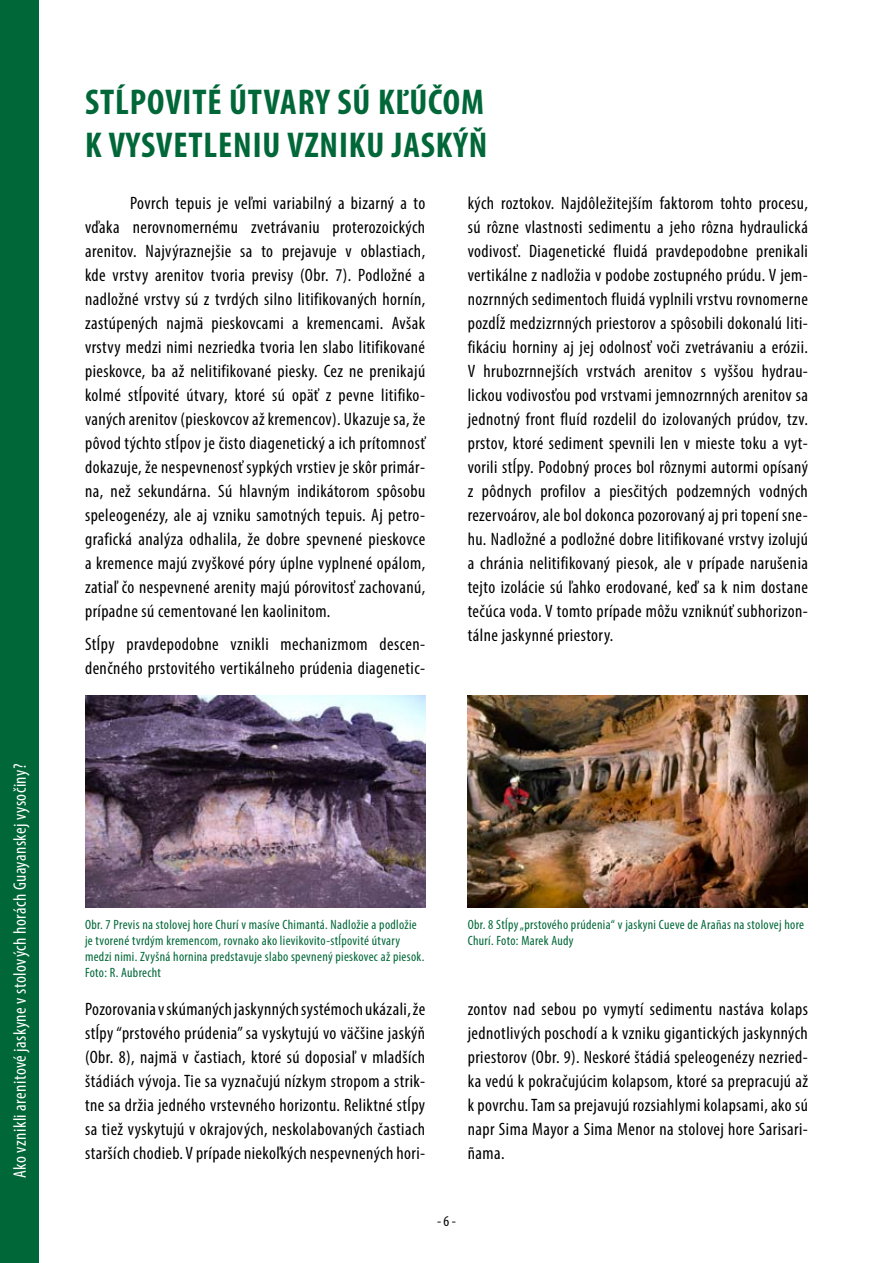
<style>
.page{position:relative;width:893px;height:1263px;background:#fff}
.page>*{position:absolute;margin:0;border:0;box-sizing:border-box;transform-origin:0 0}
.t1{font:700 condensed 36px/43.2px "Myriad Pro";letter-spacing:.025em;color:#006738}
.t2{font:condensed 18px/24px "Myriad Pro";letter-spacing:.025em;color:#000;text-align:justify}
.t3{font:condensed 18px "Myriad Pro";letter-spacing:.025em;color:#fff}
.t4{font:condensed 15px "Myriad Pro";color:#000}
.t5{font:condensed 13.5px/16.2px "Myriad Pro";letter-spacing:.025em;color:#006738}
</style>
<div class="page">
<div style="left:0;top:0;width:38px;height:1263px;background:#006738"></div>
<img style="left:85px;top:695px;width:340px;height:213px">
<img style="left:468px;top:696px;width:340px;height:212px">
<p class="t3" style="left:9px;top:1178px;width:416px;rotate:-90deg">Ako vznikli arenitové jaskyne v stolových horách Guayanskej vysočiny?</p>
<p class="t1" style="left:85px;top:80px;width:404px">STĹPOVITÉ ÚTVARY SÚ KĽÚČOM<br>K VYSVETLENIU VZNIKU JASKÝŇ</p>
<p class="t2" style="left:85px;top:191px;width:342px;text-indent:45px">Povrch tepuis je veľmi variabilný a bizarný a to vďaka nerovnomernému zvetrávaniu proterozoických arenitov. Najvýraznejšie sa to prejavuje v oblastiach, kde vrstvy arenitov tvoria previsy (Obr. 7). Podložné a nadložné vrstvy sú z tvrdých silno litifikovaných hornín, zastúpených najmä pieskovcami a kremencami. Avšak vrstvy medzi nimi nezriedka tvoria len slabo litifikované pieskovce, ba až nelitifikované piesky. Cez ne prenikajú kolmé stĺpovité útvary, ktoré sú opäť z pevne litifiko&shy;vaných arenitov (pieskovcov až kremencov). Ukazuje sa, že pôvod týchto stĺpov je čisto diagenetický a ich prítomnosť dokazuje, že nespevnenosť sypkých vrstiev je skôr primár&shy;na, než sekundárna. Sú hlavným indikátorom spôsobu speleogenézy, ale aj vzniku samotných tepuis. Aj petro&shy;grafická analýza odhalila, že dobre spevnené pieskovce a kremence majú zvyškové póry úplne vyplnené opálom, zatiaľ čo nespevnené arenity majú pórovitosť zachovanú, prípadne sú cementované len kaolinitom.</p>
<p class="t2" style="left:85px;top:631px;width:342px">Stĺpy pravdepodobne vznikli mechanizmom descen&shy;denčného prstovitého vertikálneho prúdenia diagenetic-</p>
<p class="t2" style="left:468px;top:191px;width:342px">kých roztokov. Najdôležitejším faktorom tohto procesu, sú rôzne vlastnosti sedimentu a jeho rôzna hydraulická vodivosť. Diagenetické fluidá pravdepodobne prenikali vertikálne z nadložia v podobe zostupného prúdu. V jem&shy;nozrnných sedimentoch fluidá vyplnili vrstvu rovnomerne pozdĺž medzizrnných priestorov a spôsobili dokonalú liti&shy;fikáciu horniny aj jej odolnosť voči zvetrávaniu a erózii.<br>V hrubozrnnejších vrstvách arenitov s vyššou hydrau&shy;lickou vodivosťou pod vrstvami jemnozrnných arenitov sa jednotný front fluíd rozdelil do izolovaných prúdov, tzv. prstov, ktoré sediment spevnili len v mieste toku a vyt&shy;vorili stĺpy. Podobný proces bol rôznymi autormi opísaný z pôdnych profilov a piesčitých podzemných vodných rezervoárov, ale bol dokonca pozorovaný aj pri topení sne&shy;hu. Nadložné a podložné dobre litifikované vrstvy izolujú a chránia nelitifikovaný piesok, ale v prípade narušenia tejto izolácie sú ľahko erodované, keď sa k nim dostane tečúca voda. V tomto prípade môžu vzniknúť subhorizon&shy;tálne jaskynné priestory.</p>
<p class="t5" style="left:85px;top:916px;width:341px">Obr. 7 Previs na stolovej hore Churí v masíve Chimantá. Nadložie a podložie je tvorené tvrdým kremencom, rovnako ako lievikovito-stĺpovité útvary medzi nimi. Zvyšná hornina predstavuje slabo spevnený pieskovec až piesok.<br>Foto: R. Aubrecht</p>
<p class="t5" style="left:468px;top:916px;width:338px">Obr. 8 Stĺpy „prstového prúdenia“ v jaskyni Cueve de Arañas na stolovej hore<br>Churí. Foto: Marek Audy</p>
<p class="t2" style="left:85px;top:996px;width:342px">Pozorovania v skúmaných jaskynných systémoch ukázali, že stĺpy “prstového prúdenia” sa vyskytujú vo väčšine jaskýň (Obr. 8), najmä v častiach, ktoré sú doposiaľ v mladších štádiách vývoja. Tie sa vyznačujú nízkym stropom a strik&shy;tne sa držia jedného vrstevného horizontu. Reliktné stĺpy sa tiež vyskytujú v okrajových, neskolabovaných častiach starších chodieb. V prípade niekoľkých nespevnených hori-</p>
<p class="t2" style="left:468px;top:996px;width:342px">zontov nad sebou po vymytí sedimentu nastáva kolaps jednotlivých poschodí a k vzniku gigantických jaskynných priestorov (Obr. 9). Neskoré štádiá speleogenézy nezried&shy;ka vedú k pokračujúcim kolapsom, ktoré sa prepracujú až k povrchu. Tam sa prejavujú rozsiahlymi kolapsami, ako sú napr Sima Mayor a Sima Menor na stolovej hore Sarisari&shy;ñama.</p>
<p class="t4" style="left:437px;top:1212px;width:20px">- 6 -</p>
</div>
